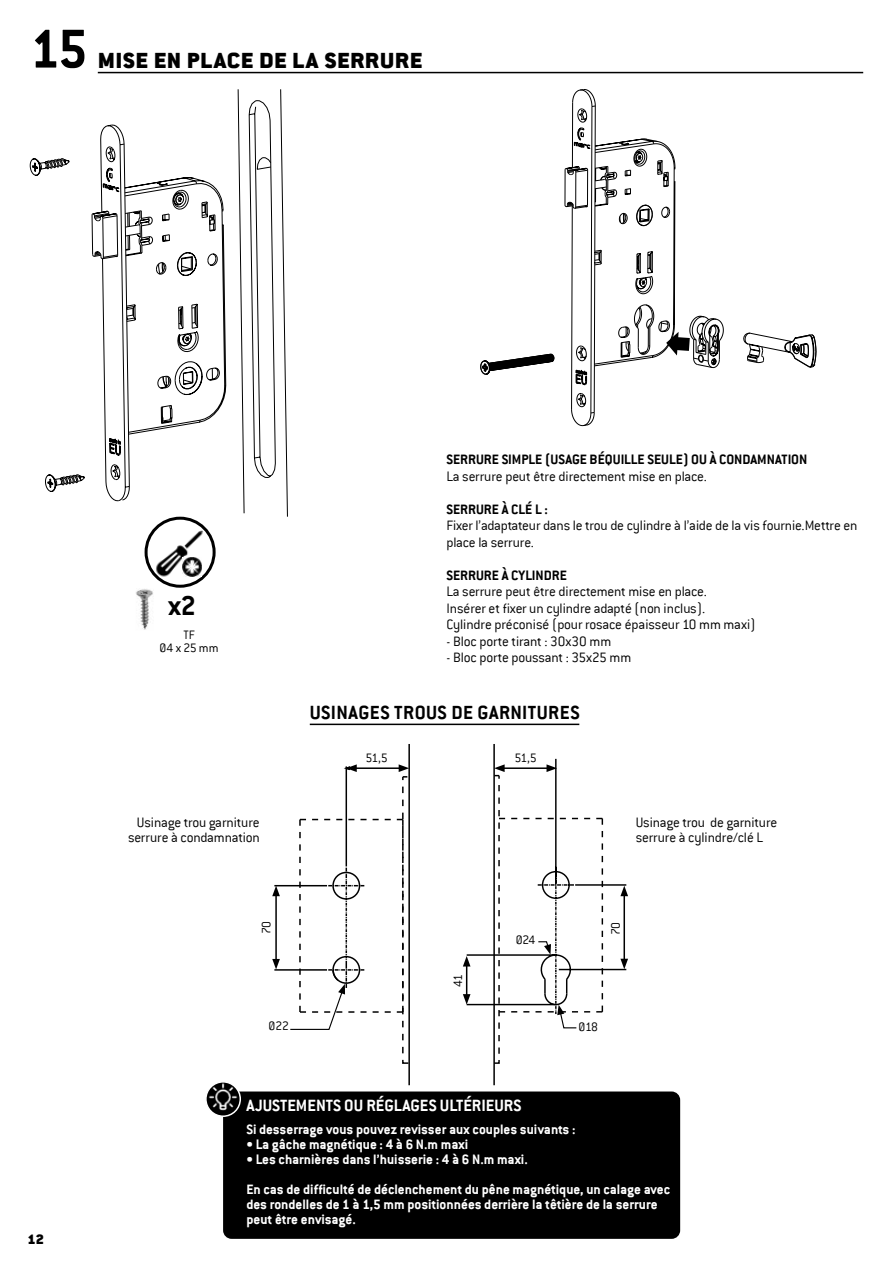
<style>
.page{position:relative;width:893px;height:1263px;background:#fff}
.page>*{position:absolute;margin:0;border:0;box-sizing:border-box;transform-origin:0 0}
.t1{font:700 60px "Conduit ITC";color:#000}
.t2{font:700 30px "Conduit ITC";color:#000}
.t3{font:900 24px "Conduit ITC";letter-spacing:.04em;color:#000}
.t4{font:700 21px "Conduit ITC";letter-spacing:.02em;color:#000}
.t5{font:700 18px "Conduit ITC";color:#fff}
.t6{font:300 15px/16.5px "Conduit ITC";letter-spacing:-.01em;color:#000}
.t7{font:700 15px/30px "Conduit ITC";color:#fff}
.t8{font:700 15px "Conduit ITC";color:#000}
.t9{font:900 15px "Conduit ITC";color:#000}
.t10{font:300 13.5px/13.5px "Conduit ITC";letter-spacing:-.035em;color:#000;text-align:center}
</style>
<div class="page">
<hr style="left:98px;top:72px;width:765px;height:1px;background:#000">
<hr style="left:310px;top:724px;width:269px;height:1px;background:#000">
<svg style="left:146px;top:518px;width:68px;height:68px"></svg>
<img style="left:153px;top:530px;width:53px;height:54px">
<div style="left:145px;top:517px;width:71px;height:71px;border:3px solid #000;border-radius:50%"></div>
<img style="left:182px;top:557px;width:19px;height:19px">
<img style="left:136px;top:589px;width:17px;height:41px">
<svg style="left:29px;top:89px;width:259px;height:429px"></svg>
<svg style="left:92px;top:493px;width:133px;height:8px"></svg>
<svg style="left:36px;top:124px;width:236px;height:369px"></svg>
<div style="left:223px;top:1091px;width:457px;height:148px;background:#000;border-radius:9px"></div>
<img style="left:206px;top:1082px;width:34px;height:34px;border-radius:17px">
<div style="left:205px;top:1081px;width:36px;height:36px;border:2px solid #fff;border-radius:50%"></div>
<hr style="left:493px;top:744px;width:2px;height:341px;background:#000">
<hr style="left:408px;top:744px;width:2px;height:341px;background:#000">
<svg style="left:463px;top:757px;width:165px;height:307px"></svg>
<svg style="left:272px;top:764px;width:138px;height:300px"></svg>
<svg style="left:480px;top:89px;width:337px;height:337px"></svg>
<h1 class="t1" style="left:30px;top:14px;width:59px">15</h1>
<h3 class="t3" style="left:98px;top:46px;width:325px">MISE EN PLACE DE LA SERRURE</h3>
<p class="t9" style="left:28px;top:1230px;width:18px">12</p>
<h2 class="t2" style="left:168px;top:588px;width:29px">x2</h2>
<p class="t10" style="left:160px;top:627px;width:61px">TF<br>Ø4 x 25 mm</p>
<p class="t8" style="left:446px;top:451px;width:362px">SERRURE SIMPLE (USAGE BÉQUILLE SEULE) OU À CONDAMNATION</p>
<p class="t6" style="left:446px;top:468px;width:262px">La serrure peut être directement mise en place.</p>
<p class="t8" style="left:446px;top:500px;width:103px">SERRURE À CLÉ L :</p>
<p class="t6" style="left:446px;top:517px;width:412px">Fixer l’adaptateur dans le trou de cylindre à l’aide de la vis fournie.Mettre en place la serrure.</p>
<p class="t8" style="left:446px;top:566px;width:122px">SERRURE À CYLINDRE</p>
<p class="t6" style="left:446px;top:583px;width:311px">La serrure peut être directement mise en place.<br>Insérer et fixer un cylindre adapté (non inclus).<br>Cylindre préconisé (pour rosace épaisseur 10 mm maxi)</p>
<p class="t6" style="left:446px;top:633px;width:166px">- Bloc porte tirant : 30x30 mm</p>
<p class="t6" style="left:446px;top:649px;width:186px">- Bloc porte poussant : 35x25 mm</p>
<h3 class="t4" style="left:310px;top:700px;width:271px">USINAGES TROUS DE GARNITURES</h3>
<p class="t10" style="left:365px;top:751px;width:24px">51,5</p>
<p class="t10" style="left:514px;top:751px;width:24px">51,5</p>
<p class="t6" style="left:128px;top:815px;width:133px;line-height:15px;text-align:center">Usinage trou garniture serrure à condamnation</p>
<p class="t6" style="left:636px;top:815px;width:143px;line-height:15px">Usinage trou de garniture serrure à cylindre/clé L</p>
<p class="t10" style="left:260px;top:934px;width:15px;rotate:-90deg">70</p>
<p class="t10" style="left:609px;top:935px;width:15px;rotate:-90deg">70</p>
<p class="t10" style="left:516px;top:933px;width:21px">Ø24</p>
<p class="t10" style="left:451px;top:987px;width:14px;rotate:-90deg">41</p>
<p class="t10" style="left:268px;top:1019px;width:22px">Ø22</p>
<p class="t10" style="left:578px;top:1020px;width:21px">Ø18</p>
<p class="t5" style="left:246px;top:1095px;width:276px">AJUSTEMENTS OU RÉGLAGES ULTÉRIEURS</p>
<p class="t7" style="left:246px;top:1114px;width:331px">Si desserrage vous pouvez revisser aux couples suivants :</p>
<p class="t7" style="left:246px;top:1129px;width:223px">• La gâche magnétique : 4 à 6 N.m maxi</p>
<p class="t7" style="left:246px;top:1144px;width:425px">• Les charnières dans l’huisserie : 4 à 6 N.m maxi.<br>En cas de difficulté de déclenchement du pêne magnétique, un calage avec</p>
<p class="t7" style="left:246px;top:1197px;width:413px;line-height:15px">des rondelles de 1 à 1,5 mm positionnées derrière la têtière de la serrure peut être envisagé.</p>
</div>
